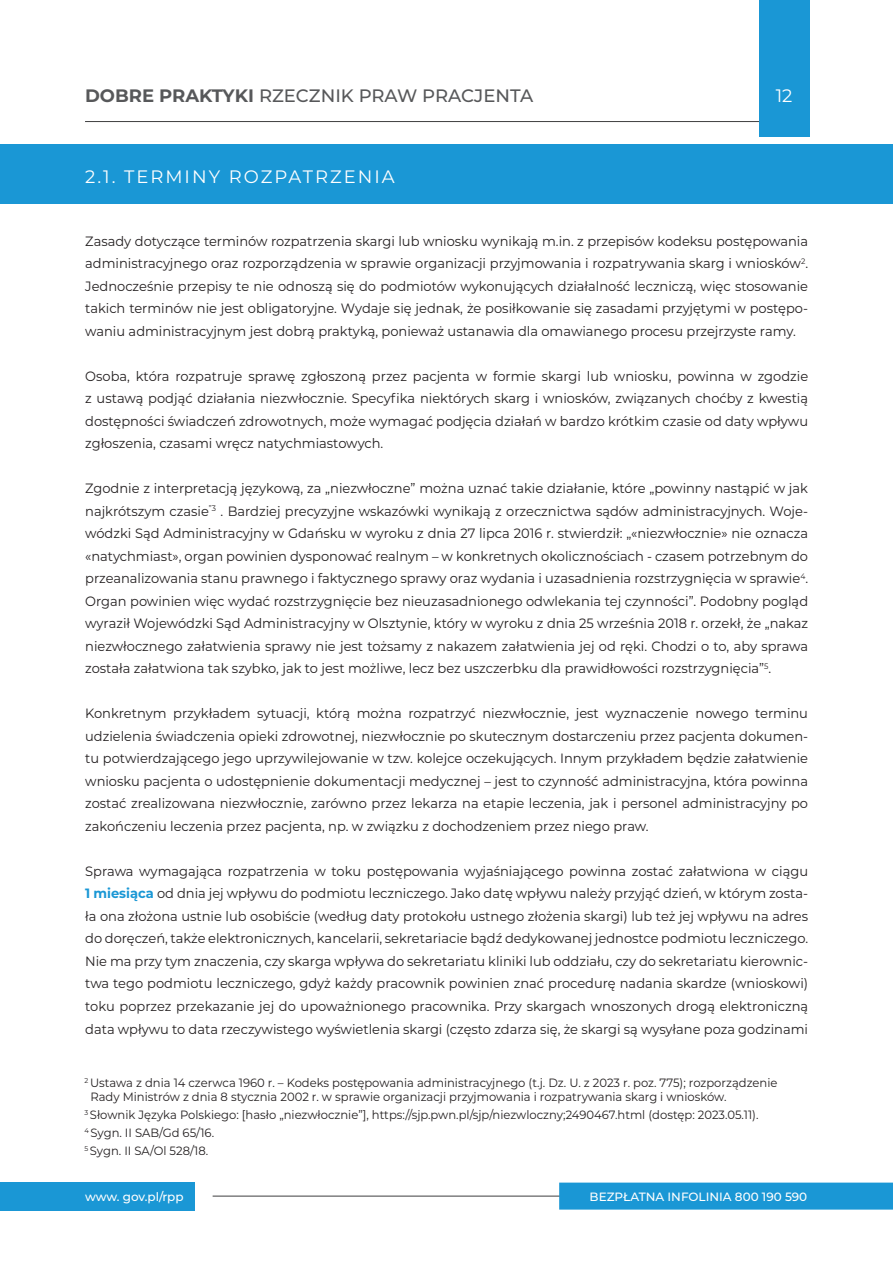
<style>
.page{position:relative;width:893px;height:1263px;background:#fff}
.page>*{position:absolute;margin:0;border:0;box-sizing:border-box;transform-origin:0 0}
.t1{font:500 18px "Montserrat";color:#57585a}
.t2{font:18px "Montserrat";letter-spacing:.11em;color:#fff}
.t3{font:13.5px/22.5px "Montserrat";color:#231f20;text-align:justify;scale:.96 1}
.t4{font:12px/18px "Montserrat";color:#231f20;scale:.96 1}
.t5{font:500 12px "Montserrat";color:#fff}
.s1{font-weight:700}
.s2{font-weight:700;color:#1a97d5}
</style>
<div class="page">
<div style="left:0;top:1182px;width:195px;height:29px;background:#1a97d5"></div>
<hr style="left:85px;top:121px;width:704px;height:1px;background:#3e3e3f">
<div style="left:759px;top:0;width:50px;height:136px;background:#1a97d5"></div>
<hr style="left:213px;top:1196px;width:446px;height:1px;background:#3e3e3f">
<div style="left:559px;top:1182px;width:334px;height:27px;background:#1a97d5"></div>
<div style="left:0;top:145px;width:893px;height:59px;background:#1a97d5"></div>
<h1 class="t1" style="left:85px;top:84px;width:450px"><span class="s1">DOBRE PRAKTYKI</span> RZECZNIK PRAW PRACJENTA</h1>
<h1 class="t2" style="left:776px;top:84px;width:18px">12</h1>
<h1 class="t2" style="left:85px;top:164px;width:311px">2.1. TERMINY ROZPATRZENIA</h1>
<p class="t3" style="left:85px;top:229px;width:754px">Zasady dotyczące terminów rozpatrzenia skargi lub wniosku wynikają m.in. z przepisów kodeksu postępowania administracyjnego oraz rozporządzenia w sprawie organizacji przyjmowania i rozpatrywania skarg i wniosków<sup>2</sup>.<br>Jednocześnie przepisy te nie odnoszą się do podmiotów wykonujących działalność leczniczą, więc stosowanie takich terminów nie jest obligatoryjne. Wydaje się jednak, że posiłkowanie się zasadami przyjętymi w postępo&shy;waniu administracyjnym jest dobrą praktyką, ponieważ ustanawia dla omawianego procesu przejrzyste ramy.</p>
<p class="t3" style="left:85px;top:364px;width:755px">Osoba, która rozpatruje sprawę zgłoszoną przez pacjenta w formie skargi lub wniosku, powinna w zgodzie z ustawą podjąć działania niezwłocznie. Specyfika niektórych skarg i wniosków, związanych choćby z kwestią dostępności świadczeń zdrowotnych, może wymagać podjęcia działań w bardzo krótkim czasie od daty wpływu zgłoszenia, czasami wręcz natychmiastowych.</p>
<p class="t3" style="left:85px;top:477px;width:755px">Zgodnie z interpretacją językową, za „niezwłoczne” można uznać takie działanie, które „powinny nastąpić w jak najkrótszym czasie<sup>”3</sup> . Bardziej precyzyjne wskazówki wynikają z orzecznictwa sądów administracyjnych. Woje&shy;wódzki Sąd Administracyjny w Gdańsku w wyroku z dnia 27 lipca 2016 r. stwierdził: „«niezwłocznie» nie oznacza «natychmiast», organ powinien dysponować realnym – w konkretnych okolicznościach - czasem potrzebnym do przeanalizowania stanu prawnego i faktycznego sprawy oraz wydania i uzasadnienia rozstrzygnięcia w sprawie<sup>4</sup>.<br>Organ powinien więc wydać rozstrzygnięcie bez nieuzasadnionego odwlekania tej czynności”. Podobny pogląd wyraził Wojewódzki Sąd Administracyjny w Olsztynie, który w wyroku z dnia 25 września 2018 r. orzekł, że „nakaz niezwłocznego załatwienia sprawy nie jest tożsamy z nakazem załatwienia jej od ręki. Chodzi o to, aby sprawa została załatwiona tak szybko, jak to jest możliwe, lecz bez uszczerbku dla prawidłowości rozstrzygnięcia”<sup>5</sup>.</p>
<p class="t3" style="left:85px;top:702px;width:754px">Konkretnym przykładem sytuacji, którą można rozpatrzyć niezwłocznie, jest wyznaczenie nowego terminu udzielenia świadczenia opieki zdrowotnej, niezwłocznie po skutecznym dostarczeniu przez pacjenta dokumen&shy;tu potwierdzającego jego uprzywilejowanie w tzw. kolejce oczekujących. Innym przykładem będzie załatwienie wniosku pacjenta o udostępnienie dokumentacji medycznej – jest to czynność administracyjna, która powinna zostać zrealizowana niezwłocznie, zarówno przez lekarza na etapie leczenia, jak i personel administracyjny po zakończeniu leczenia przez pacjenta, np. w związku z dochodzeniem przez niego praw.</p>
<p class="t3" style="left:85px;top:859px;width:755px">Sprawa wymagająca rozpatrzenia w toku postępowania wyjaśniającego powinna zostać załatwiona w ciągu <span class="s2">1 miesiąca</span> od dnia jej wpływu do podmiotu leczniczego. Jako datę wpływu należy przyjąć dzień, w którym zosta&shy;ła ona złożona ustnie lub osobiście (według daty protokołu ustnego złożenia skargi) lub też jej wpływu na adres do doręczeń, także elektronicznych, kancelarii, sekretariacie bądź dedykowanej jednostce podmiotu leczniczego.<br>Nie ma przy tym znaczenia, czy skarga wpływa do sekretariatu kliniki lub oddziału, czy do sekretariatu kierownic&shy;twa tego podmiotu leczniczego, gdyż każdy pracownik powinien znać procedurę nadania skardze (wnioskowi) toku poprzez przekazanie jej do upoważnionego pracownika. Przy skargach wnoszonych drogą elektroniczną data wpływu to data rzeczywistego wyświetlenia skargi (często zdarza się, że skargi są wysyłane poza godzinami</p>
<p class="t4" style="left:90px;top:1076px;width:717px;line-height:13.5px;text-indent:-6px"><sup>2</sup> Ustawa z dnia 14 czerwca 1960 r. – Kodeks postępowania administracyjnego (t.j. Dz. U. z 2023 r. poz. 775); rozporządzenie<br>Rady Ministrów z dnia 8 stycznia 2002 r. w sprawie organizacji przyjmowania i rozpatrywania skarg i wniosków.</p>
<p class="t4" style="left:84px;top:1105px;width:704px"><sup>3</sup> Słownik Języka Polskiego: [hasło „niezwłocznie”], https://sjp.pwn.pl/sjp/niezwloczny;2490467.html (dostęp: 2023.05.11).<br><sup>4</sup> Sygn. II SAB/Gd 65/16.<br><sup>5</sup> Sygn. II SA/Ol 528/18.</p>
<p class="t5" style="left:85px;top:1188px;width:100px">www. gov.pl/rpp</p>
<p class="t5" style="left:590px;top:1188px;width:219px">BEZPŁATNA INFOLINIA 800 190 590</p>
</div>
